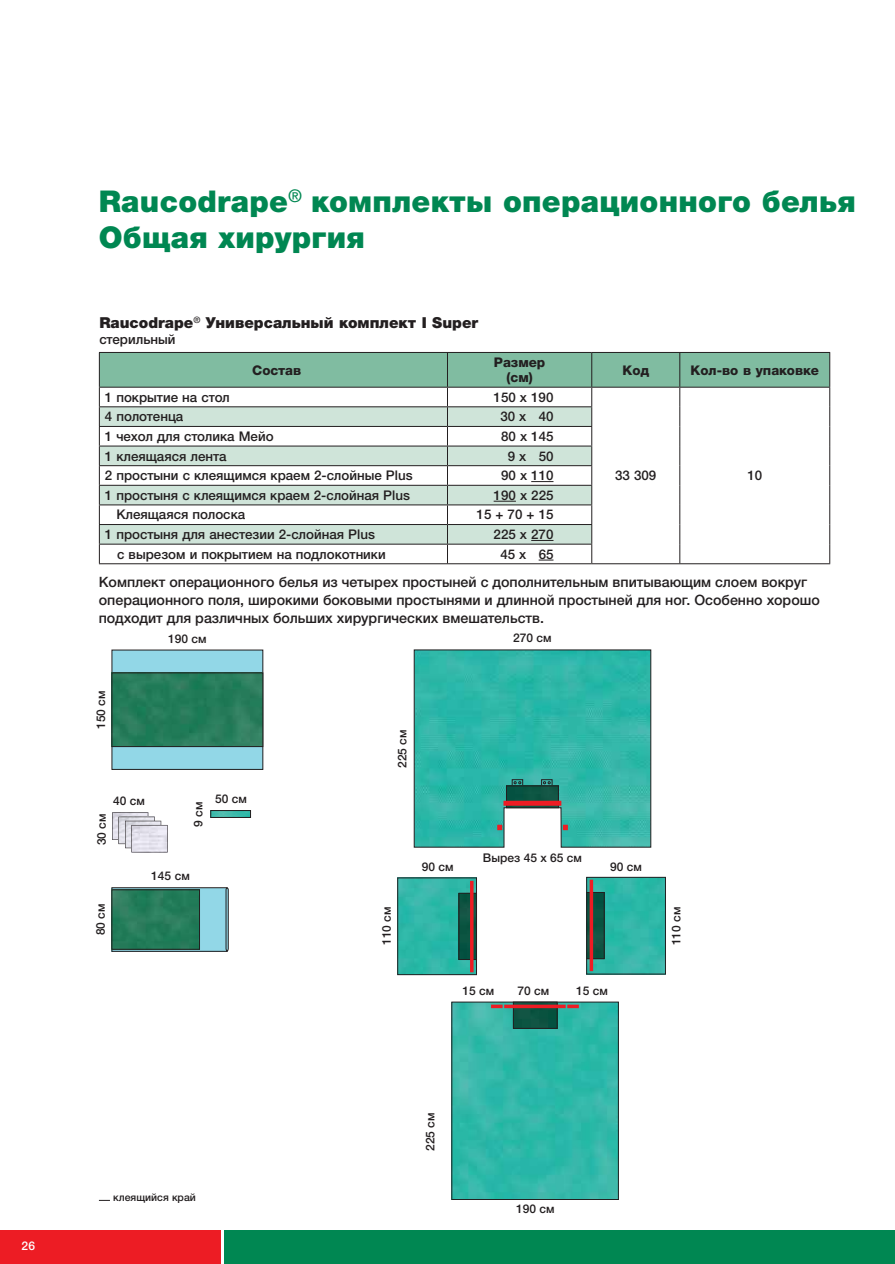
<style>
.page{position:relative;width:895px;height:1264px;background:#fff}
.page>*{position:absolute;margin:0;border:0;box-sizing:border-box;transform-origin:0 0}
.t1{font:900 30px/36px "Helvetica Neue LTW1 G";letter-spacing:.01em;color:#008752}
.t2{font:900 15.15px "Helvetica Neue LTW1 G";color:#231f20}
.t3{font:500 14.25px/18px "Helvetica Neue LTW1 G";color:#231f20}
.t4{font:500 13.35px "Helvetica Neue LTW1 G";color:#231f20}
.t5{font:800 13.35px/15.1px "Helvetica Neue LTW1 G";color:#231f20;text-align:center}
.t6{font:500 12px "Helvetica Neue LTW1 G";color:#231f20}
.t7{font:500 12px "Helvetica Neue LTW1 G";color:#fff}
.t8{font:500 10.5px "Helvetica Neue LTW1 G";color:#231f20}
</style>
<div class="page">
<div style="left:224px;top:1230px;width:671px;height:33px;background:#008752"></div>
<div style="left:0;top:1230px;width:220px;height:33px;background:#ed1c24"></div>
<hr style="left:99px;top:563px;width:493px;height:1px;background:#231f20">
<hr style="left:592px;top:563px;width:238px;height:1px;background:#231f20">
<svg style="left:99px;top:352px;width:731px;height:211px"></svg>
<div style="left:112px;top:650px;width:151px;height:119px;background:#92d7e7"></div>
<img style="left:114px;top:674px;width:147px;height:71px">
<div style="left:112px;top:672px;width:151px;height:75px;border:1px solid #231f20"></div>
<div style="left:112px;top:887px;width:115px;height:64px;background:#92d7e7"></div>
<div style="left:112px;top:887px;width:115px;height:64px;border:1px solid #231f20"></div>
<img style="left:114px;top:891px;width:84px;height:56px">
<div style="left:112px;top:889px;width:88px;height:60px;border:1px solid #231f20"></div>
<svg style="left:226px;top:887px;width:2px;height:64px"></svg>
<img style="left:212px;top:812px;width:37px;height:3px">
<div style="left:210px;top:810px;width:41px;height:7px;border:1px solid #231f20"></div>
<svg style="left:112px;top:812px;width:56px;height:40px;background:#d7d6de"></svg>
<img style="left:588px;top:879px;width:76px;height:93px">
<div style="left:586px;top:877px;width:80px;height:97px;border:1px solid #231f20"></div>
<img style="left:588px;top:894px;width:14px;height:63px">
<div style="left:586px;top:892px;width:18px;height:67px;border:1px solid #231f20"></div>
<hr style="left:590px;top:879px;width:3px;height:92px;background:#ed1c24">
<img style="left:399px;top:879px;width:76px;height:94px">
<div style="left:397px;top:877px;width:80px;height:98px;border:1px solid #231f20"></div>
<img style="left:461px;top:895px;width:14px;height:62px">
<div style="left:459px;top:893px;width:18px;height:66px;border:1px solid #231f20"></div>
<svg style="left:470px;top:881px;width:4px;height:91px"></svg>
<img style="left:454px;top:1003px;width:163px;height:194px">
<img style="left:515px;top:1003px;width:40px;height:23px">
<div style="left:513px;top:1001px;width:44px;height:27px;border:1px solid #231f20"></div>
<svg style="left:504px;top:1004px;width:62px;height:4px"></svg>
<svg style="left:491px;top:1004px;width:12px;height:4px"></svg>
<svg style="left:567px;top:1004px;width:12px;height:4px"></svg>
<svg style="left:413px;top:649px;width:238px;height:199px;background:#3ab8ab"></svg>
<svg style="left:511px;top:779px;width:40px;height:6px"></svg>
<img style="left:508px;top:787px;width:49px;height:19px">
<div style="left:506px;top:785px;width:53px;height:23px;border:1px solid #231f20"></div>
<div style="left:503px;top:800px;width:58px;height:5px;background:#ed1c24"></div>
<svg style="left:563px;top:824px;width:5px;height:6px"></svg>
<svg style="left:497px;top:824px;width:5px;height:6px"></svg>
<p class="t7" style="left:22px;top:1241px;width:15px">26</p>
<h1 class="t1" style="left:99px;top:183px;width:758px">Raucodrape<sup>®</sup> комплекты операционного белья<br>Общая хирургия</h1>
<p class="t2" style="left:99px;top:313px;width:380px">Raucodrape<sup>®</sup> Универсальный комплект I Super</p>
<p class="t4" style="left:99px;top:334px;width:78px">стерильный</p>
<p class="t5" style="left:252px;top:364px;width:50px">Состав</p>
<p class="t5" style="left:494px;top:356px;width:53px">Размер (см)</p>
<p class="t5" style="left:622px;top:364px;width:28px">Код</p>
<p class="t5" style="left:690px;top:364px;width:130px">Кол-во в упаковке</p>
<p class="t4" style="left:105px;top:392px;width:126px">1 покрытие на стол</p>
<p class="t4" style="left:494px;top:392px;width:61px">150 x 190</p>
<p class="t4" style="left:105px;top:412px;width:80px">4 полотенца</p>
<p class="t4" style="left:500px;top:412px;width:55px">30 x 40</p>
<p class="t4" style="left:105px;top:431px;width:170px">1 чехол для столика Мейо</p>
<p class="t4" style="left:501px;top:431px;width:54px">80 x 145</p>
<p class="t4" style="left:105px;top:451px;width:123px">1 клеящаяся лента</p>
<p class="t4" style="left:508px;top:451px;width:47px">9 x 50</p>
<p class="t4" style="left:105px;top:471px;width:309px">2 простыни с клеящимся краем 2-слойные Plus</p>
<p class="t4" style="left:501px;top:471px;width:54px">90 x 110</p>
<p class="t4" style="left:105px;top:490px;width:307px">1 простыня с клеящимся краем 2-слойная Plus</p>
<p class="t4" style="left:494px;top:490px;width:61px">190 x 225</p>
<p class="t4" style="left:116px;top:510px;width:130px">Клеящаяся полоска</p>
<p class="t4" style="left:477px;top:510px;width:78px">15 + 70 + 15</p>
<p class="t4" style="left:105px;top:529px;width:271px">1 простыня для анестезии 2-слойная Plus</p>
<p class="t4" style="left:494px;top:529px;width:61px">225 x 270</p>
<p class="t4" style="left:117px;top:549px;width:270px">с вырезом и покрытием на подлокотники</p>
<p class="t4" style="left:500px;top:549px;width:55px">45 x 65</p>
<p class="t3" style="left:99px;top:575px;width:722px">Комплект операционного белья из четырех простыней с дополнительным впитывающим слоем вокруг операционного поля, широкими боковыми простынями и длинной простыней для ног. Особенно хорошо подходит для различных больших хирургических вмешательств.</p>
<p class="t4" style="left:615px;top:471px;width:43px">33 309</p>
<p class="t4" style="left:747px;top:471px;width:16px">10</p>
<p class="t6" style="left:97px;top:729px;width:40px;rotate:-90deg">150 см</p>
<p class="t6" style="left:168px;top:634px;width:40px">190 см</p>
<p class="t6" style="left:113px;top:796px;width:33px">40 см</p>
<p class="t6" style="left:97px;top:845px;width:33px;rotate:-90deg">30 см</p>
<p class="t6" style="left:194px;top:827px;width:27px;rotate:-90deg">9 см</p>
<p class="t6" style="left:96px;top:935px;width:33px;rotate:-90deg">80 см</p>
<p class="t6" style="left:151px;top:871px;width:40px">145 см</p>
<p class="t6" style="left:215px;top:794px;width:33px">50 см</p>
<p class="t8" style="left:113px;top:1193px;width:84px">клеящийся край</p>
<p class="t6" style="left:513px;top:634px;width:40px">270 см</p>
<p class="t6" style="left:398px;top:768px;width:40px;rotate:-90deg">225 см</p>
<p class="t6" style="left:483px;top:854px;width:101px">Вырез 45 x 65 см</p>
<p class="t6" style="left:422px;top:862px;width:33px">90 см</p>
<p class="t6" style="left:610px;top:862px;width:33px">90 см</p>
<p class="t6" style="left:382px;top:945px;width:40px;rotate:-90deg">110 см</p>
<p class="t6" style="left:672px;top:945px;width:40px;rotate:-90deg">110 см</p>
<p class="t6" style="left:462px;top:986px;width:33px">15 см</p>
<p class="t6" style="left:518px;top:986px;width:33px">70 см</p>
<p class="t6" style="left:576px;top:986px;width:33px">15 см</p>
<p class="t6" style="left:426px;top:1150px;width:40px;rotate:-90deg">225 см</p>
<p class="t6" style="left:516px;top:1204px;width:40px">190 см</p>
</div>
